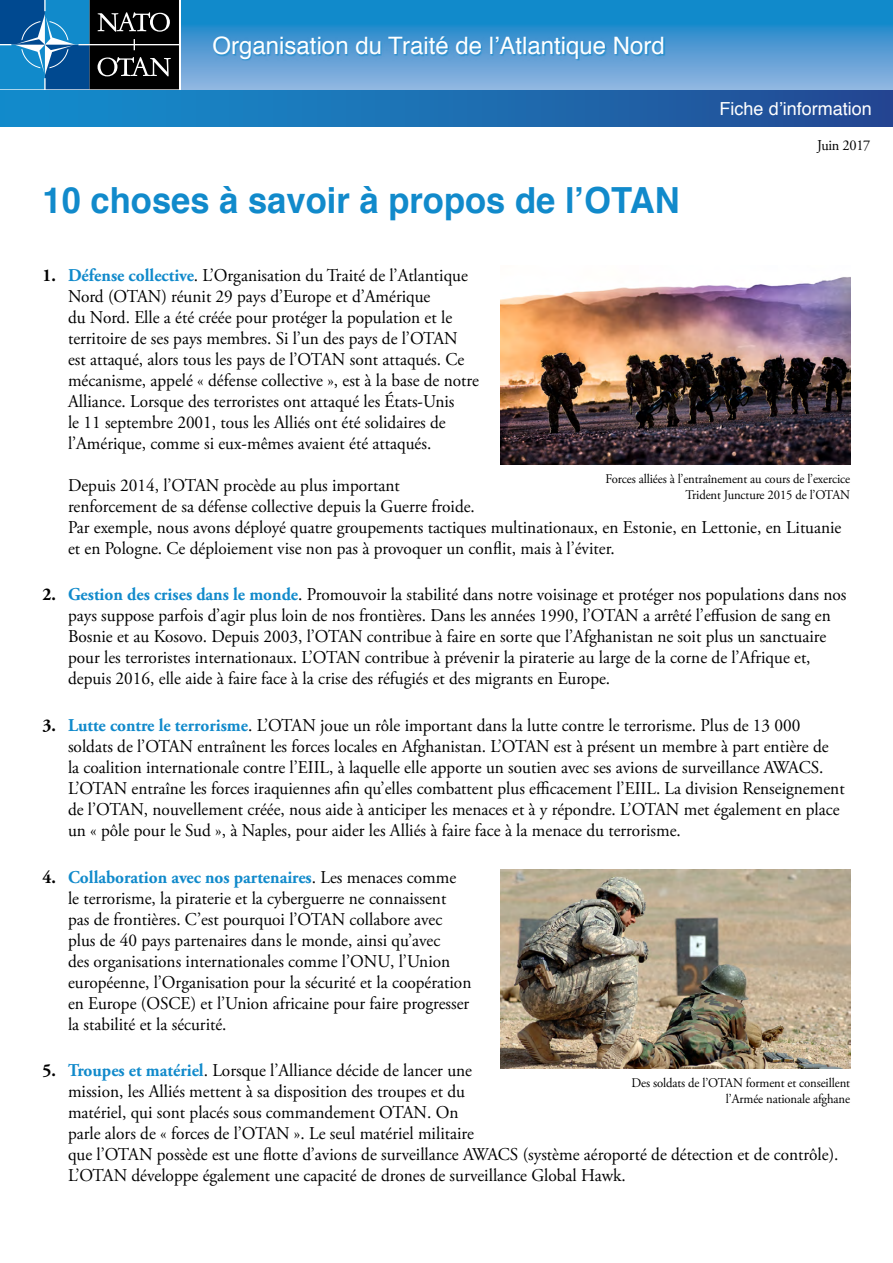
<style>
.page{position:relative;width:893px;height:1263px;background:#fff}
.page>*{position:absolute;margin:0;border:0;box-sizing:border-box;transform-origin:0 0}
.t1{font:700 36px "Helvetica";color:#118acb;scale:.96 1}
.t2{font:24px "Helvetica";color:#fff}
.t3{font:18px/21px "Adobe Garamond Pro";color:#000;scale:.96 1}
.t4{font:18px "Helvetica";color:#fff}
.t5{font:15px "Adobe Garamond Pro";letter-spacing:-.02em;color:#000;scale:.96 1}
.t6{font:13.2px/15.9px "Adobe Garamond Pro";letter-spacing:-.01em;color:#000;text-align:right;scale:.96 1}
.s1{font-weight:700}
.s2{font-weight:700;color:#118acb}
</style>
<div class="page">
<svg style="left:181px;top:0;width:712px;height:89px;background:#4699d2"></svg>
<svg style="left:0;top:89px;width:180px;height:2px"></svg>
<svg style="left:0;top:0;width:179px;height:89px;background:#1f4b69"></svg>
<div style="left:213px;top:37px;width:452px;height:24px;background:#118acb;opacity:.75"></div>
<div style="left:0;top:91px;width:893px;height:36px;background:linear-gradient(to right,#1491cf,#254a93)"></div>
<img style="left:501px;top:277px;width:349px;height:187px">
<img style="left:501px;top:870px;width:349px;height:198px">
<h2 class="t2" style="left:213px;top:27px;width:454px">Organisation du Traité de l’Atlantique Nord</h2>
<h1 class="t1" style="left:43px;top:171px;width:665px">10 choses à savoir à propos de l’OTAN</h1>
<p class="t4" style="left:720px;top:95px;width:154px">Fiche d’information</p>
<p class="t5" style="left:817px;top:136px;width:57px">Juin 2017</p>
<p class="t3" style="left:68px;top:265px;width:430px;text-indent:-26px"><span class="s1">1.</span> <span class="s2">Défense collective</span>. L’Organisation du Traité de l’Atlantique Nord (OTAN) réunit 29 pays d’Europe et d’Amérique<br>du Nord. Elle a été créée pour protéger la population et le territoire de ses pays membres. Si l’un des pays de l’OTAN est attaqué, alors tous les pays de l’OTAN sont attaqués. Ce mécanisme, appelé « défense collective », est à la base de notre Alliance. Lorsque des terroristes ont attaqué les États-Unis<br>le 11 septembre 2001, tous les Alliés ont été solidaires de l’Amérique, comme si eux-mêmes avaient été attaqués.</p>
<p class="t3" style="left:68px;top:475px;width:807px">Depuis 2014, l’OTAN procède au plus important<br>renforcement de sa défense collective depuis la Guerre froide.<br>Par exemple, nous avons déployé quatre groupements tactiques multinationaux, en Estonie, en Lettonie, en Lituanie et en Pologne. Ce déploiement vise non pas à provoquer un conflit, mais à l’éviter.</p>
<p class="t3" style="left:68px;top:585px;width:812px;text-indent:-26px"><span class="s1">2.</span> <span class="s2">Gestion des crises dans le monde</span>. Promouvoir la stabilité dans notre voisinage et protéger nos populations dans nos pays suppose parfois d’agir plus loin de nos frontières. Dans les années 1990, l’OTAN a arrêté l’effusion de sang en Bosnie et au Kosovo. Depuis 2003, l’OTAN contribue à faire en sorte que l’Afghanistan ne soit plus un sanctuaire pour les terroristes internationaux. L’OTAN contribue à prévenir la piraterie au large de la corne de l’Afrique et, depuis 2016, elle aide à faire face à la crise des réfugiés et des migrants en Europe.</p>
<p class="t3" style="left:68px;top:715px;width:810px;text-indent:-26px"><span class="s1">3.</span> <span class="s2">Lutte contre le terrorisme</span>. L’OTAN joue un rôle important dans la lutte contre le terrorisme. Plus de 13 000 soldats de l’OTAN entraînent les forces locales en Afghanistan. L’OTAN est à présent un membre à part entière de<br>la coalition internationale contre l’EIIL, à laquelle elle apporte un soutien avec ses avions de surveillance AWACS.<br>L’OTAN entraîne les forces iraquiennes afin qu’elles combattent plus efficacement l’EIIL. La division Renseignement de l’OTAN, nouvellement créée, nous aide à anticiper les menaces et à y répondre. L’OTAN met également en place un « pôle pour le Sud », à Naples, pour aider les Alliés à faire face à la menace du terrorisme.</p>
<p class="t3" style="left:68px;top:867px;width:422px;text-indent:-26px"><span class="s1">4.</span> <span class="s2">Collaboration avec nos partenaires</span>. Les menaces comme le terrorisme, la piraterie et la cyberguerre ne connaissent pas de frontières. C’est pourquoi l’OTAN collabore avec plus de 40 pays partenaires dans le monde, ainsi qu’avec<br>des organisations internationales comme l’ONU, l’Union européenne, l’Organisation pour la sécurité et la coopération en Europe (OSCE) et l’Union africaine pour faire progresser la stabilité et la sécurité.</p>
<p class="t3" style="left:68px;top:1060px;width:804px;text-indent:-26px"><span class="s1">5.</span> <span class="s2">Troupes et matériel</span>. Lorsque l’Alliance décide de lancer une<br>mission, les Alliés mettent à sa disposition des troupes et du<br>matériel, qui sont placés sous commandement OTAN. On<br>parle alors de « forces de l’OTAN ». Le seul matériel militaire<br>que l’OTAN possède est une flotte d’avions de surveillance AWACS (système aéroporté de détection et de contrôle).<br>L’OTAN développe également une capacité de drones de surveillance Global Hawk.</p>
<p class="t6" style="left:606px;top:471px;width:256px">Forces alliées à l’entraînement au cours de l’exercice<br>Trident Juncture 2015 de l’OTAN</p>
<p class="t6" style="left:632px;top:1075px;width:229px">Des soldats de l’OTAN forment et conseillent l’Armée nationale afghane</p>
</div>
